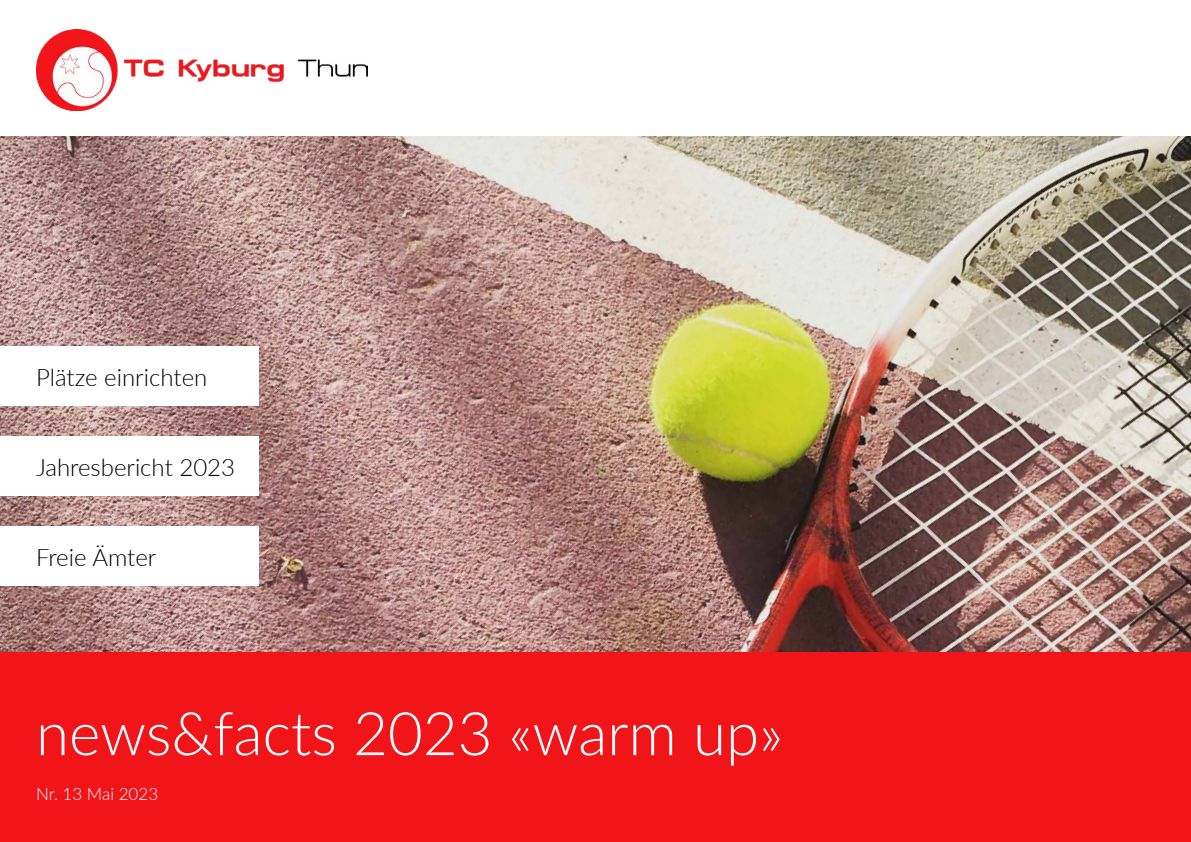
<style>
.page{position:relative;width:1191px;height:842px;background:#fff}
.page>*{position:absolute;margin:0;border:0;box-sizing:border-box;transform-origin:0 0}
.t1{font:300 60px "Lato";color:#fff}
.t2{font:300 24px "Lato";color:#000}
.t3{font:300 17px "Lato";color:#fff}
</style>
<div class="page">
<img style="left:0;top:136px;width:1191px;height:516px">
<div style="left:0;top:346px;width:258px;height:60px;background:#fff"></div>
<div style="left:0;top:526px;width:258px;height:60px;background:#fff"></div>
<div style="left:0;top:436px;width:258px;height:60px;background:#fff"></div>
<img style="left:36px;top:29px;width:331px;height:82px">
<div style="left:0;top:652px;width:1191px;height:190px;background:#f1151a"></div>
<p class="t2" style="left:36px;top:360px;width:173px">Plätze einrichten</p>
<p class="t2" style="left:36px;top:450px;width:201px">Jahresbericht 2023</p>
<p class="t2" style="left:36px;top:540px;width:122px">Freie Ämter</p>
<h1 class="t1" style="left:36px;top:692px;width:748px">news&amp;facts 2023 «warm up»</h1>
<p class="t3" style="left:36px;top:782px;width:124px">Nr. 13 Mai 2023</p>
</div>
